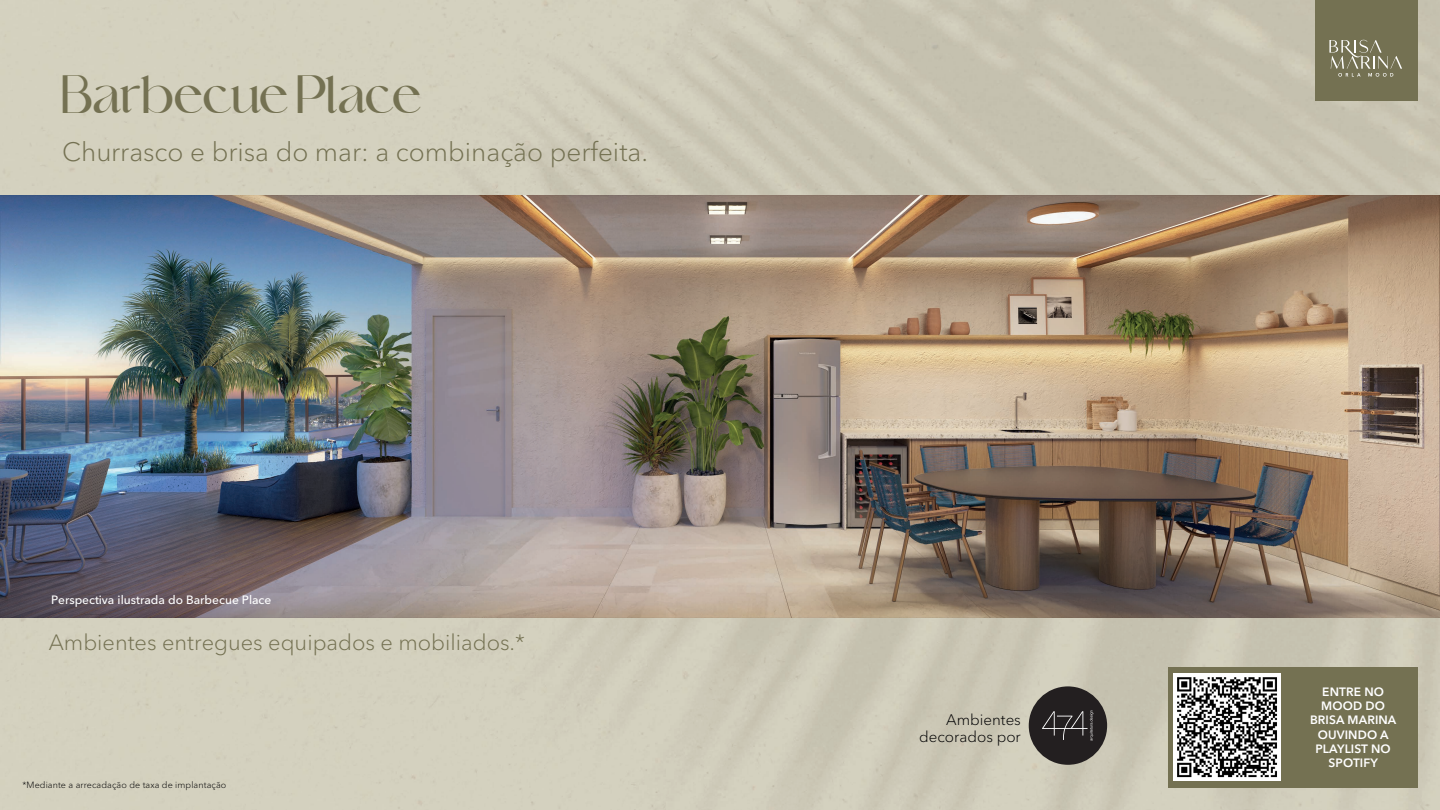
<style>
.page{position:relative;width:1440px;height:810px;background:#fff}
.page>*{position:absolute;margin:0;border:0;box-sizing:border-box;transform-origin:0 0}
.t1{font:31.35px "Qanoar Personal Use";letter-spacing:.04em;color:#747152}
.t2{font:300 26.33px "Avenir Next LT Pro";color:#747152}
.t3{font:300 21.98px "Avenir Next LT Pro";color:#747152}
.t4{font:300 15.23px/16.6px "Avenir Next LT Pro";color:#000001;text-align:right}
.t5{font:600 12px/14.2px "Avenir Next LT Pro";letter-spacing:.01em;color:#fff;text-align:center}
.t6{font:500 12px "Avenir Next LT Pro";color:#fff}
.t7{font:300 9px "Avenir Next LT Pro";letter-spacing:.01em;color:#000001}
</style>
<div class="page">
<img style="left:0;top:0;width:1440px;height:810px">
<img style="left:0;top:195px;width:1440px;height:423px">
<div style="left:1168px;top:667px;width:250px;height:121px;background:#747152"></div>
<img style="left:1173px;top:674px;width:107px;height:106px">
<div style="left:1029px;top:686px;width:78px;height:79px;background:#231f20;border-radius:50%"></div>
<svg style="left:1042px;top:711px;width:51px;height:30px"></svg>
<div style="left:1315px;top:0;width:103px;height:101px;background:#747152"></div>
<svg style="left:1329px;top:40px;width:73px;height:37px"></svg>
<h1 class="t1" style="left:62px;top:83px;width:359px">Barbecue Place</h1>
<h2 class="t2" style="left:62px;top:129px;width:587px">Churrasco e brisa do mar: a combinação perfeita.</h2>
<p class="t6" style="left:51px;top:590px;width:222px">Perspectiva ilustrada do Barbecue Place</p>
<h3 class="t3" style="left:49px;top:624px;width:478px">Ambientes entregues equipados e mobiliados.*</h3>
<p class="t7" style="left:22px;top:777px;width:205px">*Mediante a arrecadação de taxa de implantação</p>
<p class="t4" style="left:919px;top:711px;width:103px">Ambientes decorados por</p>
<p class="t5" style="left:1310px;top:685px;width:88px">ENTRE NO<br>MOOD DO<br>BRISA MARINA<br>OUVINDO A<br>PLAYLIST NO<br>SPOTIFY</p>
</div>
